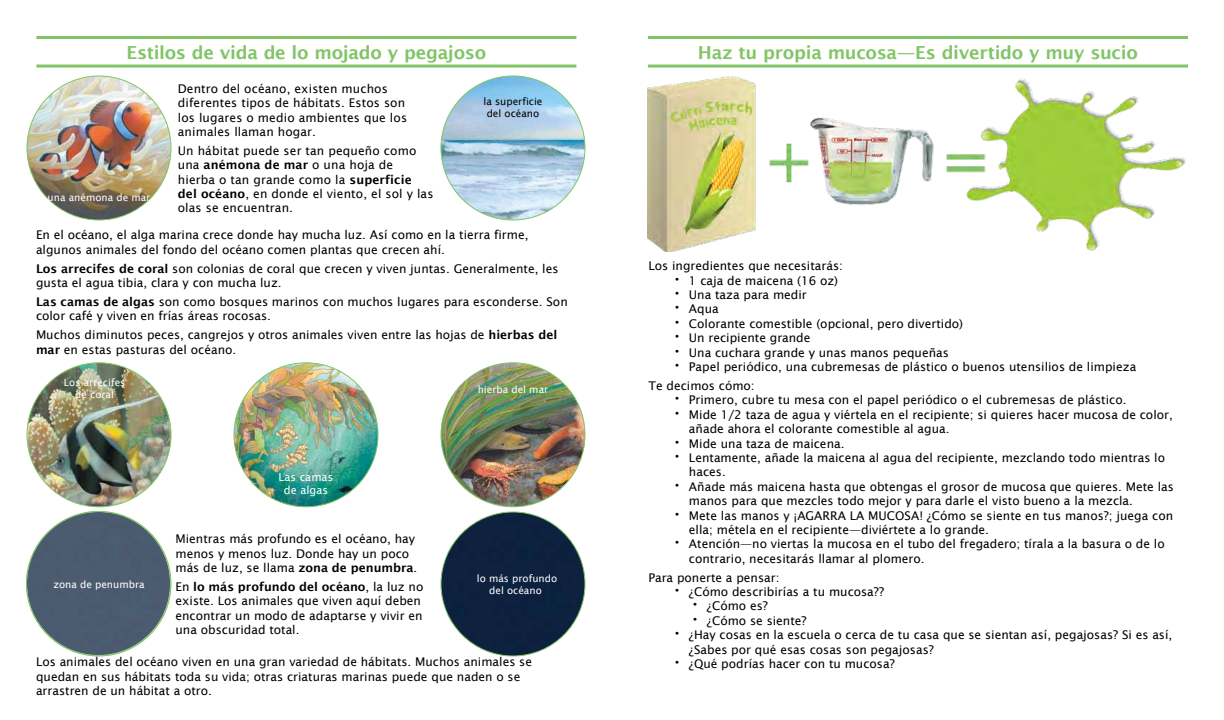
<style>
.page{position:relative;width:1224px;height:720px;background:#fff}
.page>*{position:absolute;margin:0;border:0;box-sizing:border-box;transform-origin:0 0}
.t1{font:600 18px "Lucida Sans";letter-spacing:-.015em;color:#81c566}
.t2{font:12px/14.4px "Lucida Sans";color:#000}
.t3{font:11px/13.2px "Lucida Sans";color:#fff;text-align:center}
.t4{font:10px/12px "Lucida Sans";color:#fff;text-align:center}
.t5{font:10px/12px "Lucida Sans";color:#000;text-align:center}
.s1{font-weight:600}
.s2{font-size:20px}
</style>
<div class="page">
<img style="left:27px;top:76px;width:144px;height:144px;border-radius:72px">
<img style="left:234px;top:363px;width:144px;height:144px;border-radius:72px">
<img style="left:441px;top:76px;width:144px;height:144px;border-radius:72px">
<img style="left:441px;top:363px;width:144px;height:144px;border-radius:72px">
<div style="left:441px;top:512px;width:144px;height:144px;background:#0e213f;border-radius:72px"></div>
<div style="left:26px;top:512px;width:144px;height:144px;background:#4d5b71;border-radius:72px"></div>
<img style="left:27px;top:363px;width:144px;height:144px;border-radius:72px">
<img style="left:648px;top:76px;width:538px;height:176px">
<hr style="left:648px;top:65px;width:540px;height:3px;background:#81c566">
<hr style="left:648px;top:36px;width:540px;height:3px;background:#81c566">
<hr style="left:36px;top:65px;width:540px;height:3px;background:#81c566">
<hr style="left:36px;top:36px;width:540px;height:3px;background:#81c566">
<h1 class="t1" style="left:127px;top:42px;width:361px">Estilos de vida de lo mojado y pegajoso</h1>
<h1 class="t1" style="left:698px;top:42px;width:442px">Haz tu propia mucosa—Es divertido y muy sucio</h1>
<p class="t2" style="left:178px;top:81px;width:231px">Dentro del océano, existen muchos diferentes tipos de hábitats. Estos son los lugares o medio ambientes que los animales llaman hogar.</p>
<p class="t2" style="left:178px;top:143px;width:257px">Un hábitat puede ser tan pequeño como una <span class="s1">anémona de mar</span> o una hoja de hierba o tan grande como la <span class="s1">superficie del océano</span>, en donde el viento, el sol y las olas se encuentran.</p>
<p class="t2" style="left:36px;top:228px;width:494px">En el océano, el alga marina crece donde hay mucha luz. Así como en la tierra firme, algunos animales del fondo del océano comen plantas que crecen ahí.</p>
<p class="t2" style="left:36px;top:261px;width:524px"><span class="s1">Los arrecifes de coral</span> son colonias de coral que crecen y viven juntas. Generalmente, les gusta el agua tibia, clara y con mucha luz.</p>
<p class="t2" style="left:36px;top:295px;width:533px"><span class="s1">Las camas de algas</span> son como bosques marinos con muchos lugares para esconderse. Son color café y viven en frías áreas rocosas.</p>
<p class="t2" style="left:36px;top:328px;width:523px">Muchos diminutos peces, cangrejos y otros animales viven entre las hojas de <span class="s1">hierbas del mar</span> en estas pasturas del océano.</p>
<p class="t5" style="left:484px;top:95px;width:60px">la superficie del océano</p>
<p class="t4" style="left:48px;top:191px;width:104px">una anémona de mar</p>
<p class="t4" style="left:64px;top:376px;width:63px">Los arrecifes de coral</p>
<p class="t4" style="left:53px;top:578px;width:93px">zona de penumbra</p>
<p class="t3" style="left:279px;top:470px;width:56px">Las camas de algas</p>
<p class="t4" style="left:478px;top:383px;width:72px">hierba del mar</p>
<p class="t2" style="left:176px;top:532px;width:243px">Mientras más profundo es el océano, hay menos y menos luz. Donde hay un poco más de luz, se llama <span class="s1">zona de penumbra</span>.</p>
<p class="t2" style="left:176px;top:579px;width:249px">En <span class="s1">lo más profundo del océano</span>, la luz no existe. Los animales que viven aquí deben encontrar un modo de adaptarse y vivir en una obscuridad total.</p>
<p class="t4" style="left:477px;top:572px;width:82px">lo más profundo del océano</p>
<p class="t2" style="left:36px;top:655px;width:498px">Los animales del océano viven en una gran variedad de hábitats. Muchos animales se quedan en sus hábitats toda su vida; otras criaturas marinas puede que naden o se arrastren de un hábitat a otro.</p>
<p class="t2" style="left:648px;top:259px;width:196px">Los ingredientes que necesitarás:</p>
<p class="t2" style="left:671px;top:273px;width:169px"><span class="s2">•</span> 1 caja de maicena (16 oz)</p>
<p class="t2" style="left:671px;top:288px;width:137px"><span class="s2">•</span> Una taza para medir</p>
<p class="t2" style="left:671px;top:302px;width:49px"><span class="s2">•</span> Aqua</p>
<p class="t2" style="left:671px;top:316px;width:294px"><span class="s2">•</span> Colorante comestible (opcional, pero divertido)</p>
<p class="t2" style="left:671px;top:331px;width:141px"><span class="s2">•</span> Un recipiente grande</p>
<p class="t2" style="left:671px;top:345px;width:279px"><span class="s2">•</span> Una cuchara grande y unas manos pequeñas</p>
<p class="t2" style="left:648px;top:357px;width:489px;line-height:18.9px;text-indent:22px"><span class="s2">•</span> Papel periódico, una cubremesas de plástico o buenos utensilios de limpieza<br>Te decimos cómo:</p>
<p class="t2" style="left:671px;top:393px;width:457px"><span class="s2">•</span> Primero, cubre tu mesa con el papel periódico o el cubremesas de plástico.</p>
<p class="t2" style="left:689px;top:407px;width:485px;text-indent:-18px"><span class="s2">•</span> Mide 1/2 taza de agua y viértela en el recipiente; si quieres hacer mucosa de color, añade ahora el colorante comestible al agua.</p>
<p class="t2" style="left:671px;top:436px;width:175px"><span class="s2">•</span> Mide una taza de maicena.</p>
<p class="t2" style="left:689px;top:450px;width:478px;text-indent:-18px"><span class="s2">•</span> Lentamente, añade la maicena al agua del recipiente, mezclando todo mientras lo haces.</p>
<p class="t2" style="left:689px;top:479px;width:487px;text-indent:-18px"><span class="s2">•</span> Añade más maicena hasta que obtengas el grosor de mucosa que quieres. Mete las manos para que mezcles todo mejor y para darle el visto bueno a la mezcla.</p>
<p class="t2" style="left:689px;top:508px;width:486px;text-indent:-18px"><span class="s2">•</span> Mete las manos y ¡AGARRA LA MUCOSA! ¿Cómo se siente en tus manos?; juega con ella; métela en el recipiente—diviértete a lo grande.</p>
<p class="t2" style="left:689px;top:537px;width:477px;text-indent:-18px"><span class="s2">•</span> Atención—no viertas la mucosa en el tubo del fregadero; tírala a la basura o de lo contrario, necesitarás llamar al plomero.</p>
<p class="t2" style="left:648px;top:570px;width:133px">Para ponerte a pensar:</p>
<p class="t2" style="left:671px;top:585px;width:215px"><span class="s2">•</span> ¿Cómo describirías a tu mucosa??</p>
<p class="t2" style="left:689px;top:599px;width:80px"><span class="s2">•</span> ¿Cómo es?</p>
<p class="t2" style="left:689px;top:613px;width:119px"><span class="s2">•</span> ¿Cómo se siente?</p>
<p class="t2" style="left:689px;top:628px;width:485px;text-indent:-18px"><span class="s2">•</span> ¿Hay cosas en la escuela o cerca de tu casa que se sientan así, pegajosas? Si es así, ¿Sabes por qué esas cosas son pegajosas?</p>
<p class="t2" style="left:671px;top:657px;width:225px"><span class="s2">•</span> ¿Qué podrías hacer con tu mucosa?</p>
</div>
